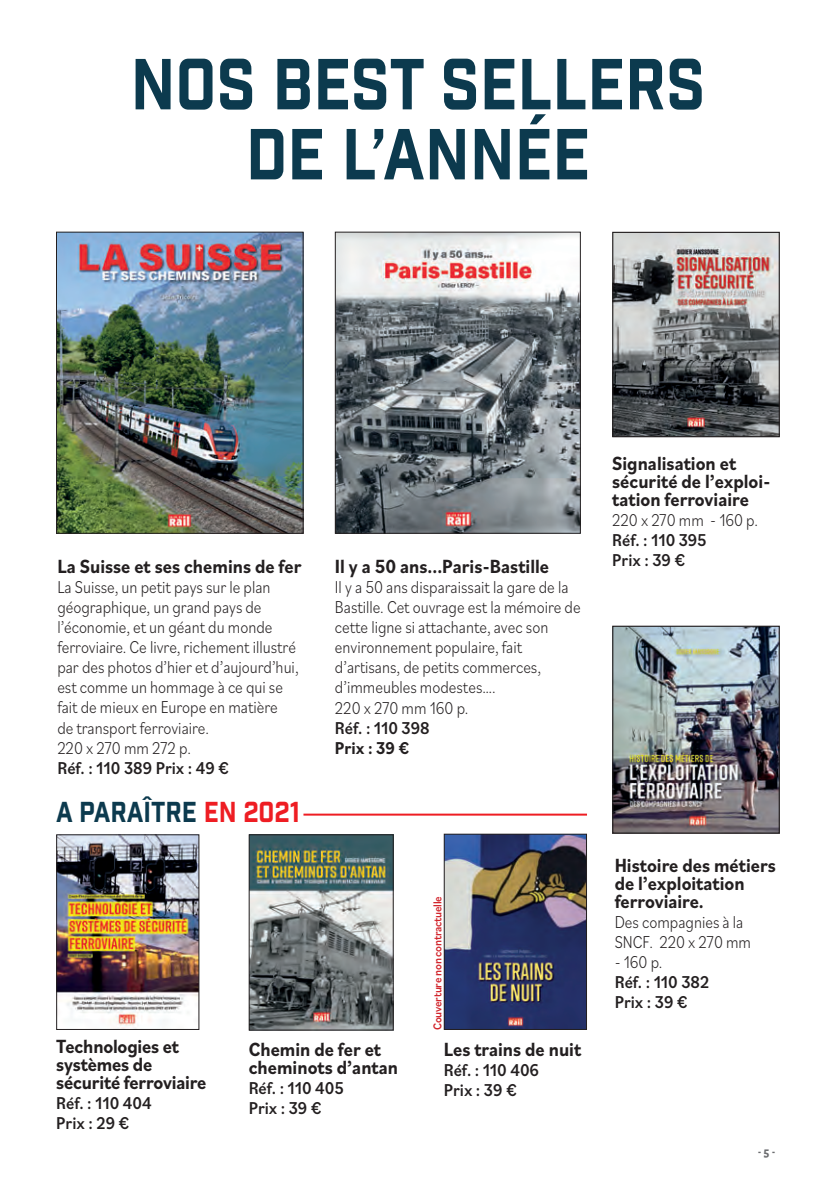
<style>
.page{position:relative;width:838px;height:1191px;background:#fff}
.page>*{position:absolute;margin:0;border:0;box-sizing:border-box;transform-origin:0 0}
.t1{font:70px/70px "Industry Inc Base";color:#0c3a4e;text-align:center;scale:.9 1}
.t2{font:28px "Industry Inc Base";color:#0c3a4e;scale:.9 1}
.t3{font:700 20px/18px "Bilo";color:#231f20;scale:.9 1}
.t4{font:300 18px/20px "Bilo";color:#231f20;scale:.85 1}
.t5{font:500 18px/20px "Bilo";color:#231f20;scale:.9 1}
.t6{font:700 18px "Bilo";color:#231f20;scale:.9 1}
.t7{font:500 12px "Bilo";letter-spacing:-.02em;color:#d1232a;scale:.9 1}
.t8{font:700 12px "Vista Slab OTCE";color:#6c6d70}
.s1{color:#ee1d23}
</style>
<div class="page">
<img style="left:58px;top:234px;width:243px;height:297px">
<div style="left:56px;top:232px;width:247px;height:301px;border:1px solid #231f20"></div>
<img style="left:337px;top:234px;width:242px;height:297px">
<div style="left:335px;top:232px;width:246px;height:301px;border:1px solid #231f20"></div>
<img style="left:614px;top:627px;width:164px;height:204px">
<div style="left:612px;top:625px;width:168px;height:208px;border:1px solid #231f20"></div>
<img style="left:614px;top:234px;width:164px;height:201px">
<div style="left:612px;top:232px;width:168px;height:205px;border:1px solid #231f20"></div>
<img style="left:58px;top:836px;width:139px;height:190px">
<div style="left:56px;top:834px;width:143px;height:195px;border:1px solid #231f20"></div>
<img style="left:446px;top:835px;width:139px;height:192px">
<div style="left:444px;top:833px;width:143px;height:196px;border:1px solid #231f20"></div>
<img style="left:251px;top:836px;width:141px;height:192px">
<div style="left:249px;top:834px;width:145px;height:196px;border:1px solid #231f20"></div>
<hr style="left:303px;top:813px;width:284px;height:2px;background:#ee1d23">
<h1 class="t1" style="left:131px;top:53px;width:640px">NOS BEST SELLERS<br>DE L’ANNÉE</h1>
<p class="t3" style="left:57px;top:557px;width:273px">La Suisse et ses chemins de fer</p>
<p class="t4" style="left:57px;top:576px;width:285px">La Suisse, un petit pays sur le plan géographique, un grand pays de l’économie, et un géant du monde ferroviaire. Ce livre, richement illustré par des photos d’hier et d’aujourd’hui, est comme un hommage à ce qui se fait de mieux en Europe en matière<br>de transport ferroviaire.<br>220 x 270 mm 272 p.</p>
<p class="t5" style="left:57px;top:756px;width:192px">Réf. : 110 389 Prix : 49 €</p>
<h2 class="t2" style="left:56px;top:795px;width:273px">A PARAÎTRE <span class="s1">EN 2021</span></h2>
<p class="t3" style="left:335px;top:557px;width:239px">Il y a 50 ans...Paris-Bastille</p>
<p class="t4" style="left:335px;top:576px;width:291px">Il y a 50 ans disparaissait la gare de la<br>Bastille. Cet ouvrage est la mémoire de cette ligne si attachante, avec son environnement populaire, fait d’artisans, de petits commerces, d’immeubles modestes….<br>220 x 270 mm 160 p.</p>
<p class="t5" style="left:335px;top:716px;width:107px">Réf. : 110 398</p>
<p class="t6" style="left:335px;top:735px;width:84px">Prix : 39 €</p>
<p class="t7" style="left:429px;top:1029px;width:150px;rotate:-90deg">Couverture non contractuelle</p>
<p class="t3" style="left:56px;top:1036px;width:168px">Technologies et systèmes de sécurité ferroviaire</p>
<p class="t5" style="left:56px;top:1092px;width:108px">Réf. : 110 404<br>Prix : 29 €</p>
<p class="t3" style="left:249px;top:1039px;width:168px">Chemin de fer et cheminots d’antan</p>
<p class="t5" style="left:249px;top:1077px;width:107px">Réf. : 110 405<br>Prix : 39 €</p>
<p class="t3" style="left:444px;top:1039px;width:154px">Les trains de nuit</p>
<p class="t5" style="left:444px;top:1059px;width:107px">Réf. : 110 406<br>Prix : 39 €</p>
<p class="t3" style="left:612px;top:453px;width:178px">Signalisation et sécurité de l’exploi&shy;tation ferroviaire</p>
<p class="t4" style="left:612px;top:509px;width:173px">220 x 270 mm - 160 p.</p>
<p class="t5" style="left:612px;top:529px;width:107px">Réf. : 110 395<br>Prix : 39 €</p>
<p class="t3" style="left:615px;top:856px;width:180px">Histoire des métiers de l’exploitation ferroviaire.</p>
<p class="t4" style="left:615px;top:911px;width:162px">Des compagnies à la<br>SNCF. 220 x 270 mm</p>
<p class="t4" style="left:615px;top:951px;width:58px">- 160 p.</p>
<p class="t5" style="left:615px;top:971px;width:107px">Réf. : 110 382<br>Prix : 39 €</p>
<p class="t8" style="left:758px;top:1144px;width:18px">- 5 -</p>
</div>
